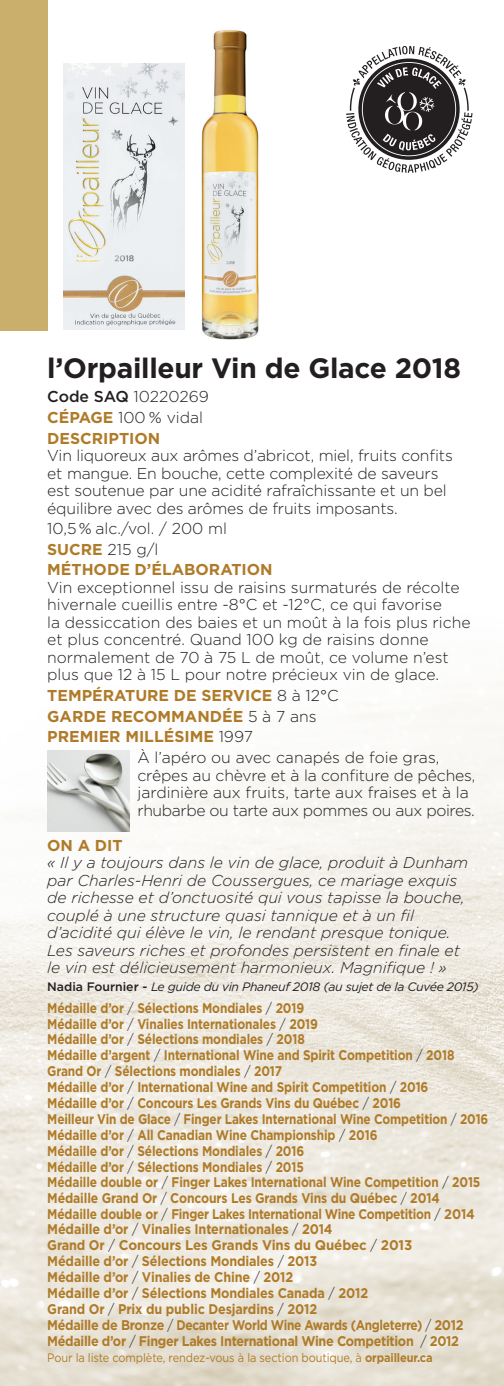
<style>
.page{position:relative;width:504px;height:1386px;background:#fff}
.page>*{position:absolute;margin:0;border:0;box-sizing:border-box;transform-origin:0 0}
.t1{font:700 28px "Gotham";letter-spacing:-.01em;color:#231f20}
.t2{font:300 15.75px/17.5px "Gotham";letter-spacing:-.01em;color:#231f20}
.t3{font:italic 300 15.75px/17.5px "Gotham";color:#231f20}
.t4{font:700 15.75px "Gotham";color:#af7b29}
.t5{font:700 14px/15.9px "Gotham";letter-spacing:-.01em;color:#af7b29;scale:.85 1}
.t6{font:12.25px "Gotham";letter-spacing:-.01em;color:#af7b29;scale:.9 1}
.t7{font:italic 12.25px "Gotham";letter-spacing:-.025em;color:#231f20}
.s1{font-weight:500}
.s2{font-weight:700;color:#af7b29}
.s3{font-weight:300;color:#231f20}
.s4{font-weight:500;font-style:normal}
.s5{font-weight:700}
</style>
<div class="page">
<img style="left:0;top:683px;width:504px;height:703px">
<div style="left:0;top:0;width:47px;height:330px;background:#c9af6b"></div>
<img style="left:47px;top:751px;width:83px;height:81px">
<img style="left:201px;top:29px;width:58px;height:311px">
<img style="left:63px;top:63px;width:122px;height:267px">
<svg style="left:346px;top:46px;width:127px;height:127px"></svg>
<h1 class="t1" style="left:47px;top:349px;width:415px">l’Orpailleur Vin de Glace 2018</h1>
<p class="t2" style="left:47px;top:386px;width:163px;line-height:20.7px"><span class="s1">Code SAQ</span> 10220269<br><span class="s2">CÉPAGE</span> 100 % vidal<br><span class="s2">DESCRIPTION</span></p>
<p class="t2" style="left:47px;top:446px;width:407px">Vin liquoreux aux arômes d’abricot, miel, fruits confits et mangue. En bouche, cette complexité de saveurs est soutenue par une acidité rafraîchissante et un bel équilibre avec des arômes de fruits imposants.</p>
<p class="t2" style="left:47px;top:518px;width:227px;line-height:20.7px">10,5 % alc./vol. / 200 ml<br><span class="s2">SUCRE</span> 215 g/l<br><span class="s2">MÉTHODE D’ÉLABORATION</span></p>
<p class="t2" style="left:47px;top:578px;width:425px">Vin exceptionnel issu de raisins surmaturés de récolte hivernale cueillis entre -8°C et -12°C, ce qui favorise<br>la dessiccation des baies et un moût à la fois plus riche et plus concentré. Quand 100 kg de raisins donne normalement de 70 à 75 L de moût, ce volume n’est plus que 12 à 15 L pour notre précieux vin de glace.</p>
<p class="t4" style="left:47px;top:685px;width:293px">TEMPÉRATURE DE SERVICE <span class="s3">8 à 12°C</span></p>
<p class="t4" style="left:47px;top:706px;width:271px">GARDE RECOMMANDÉE <span class="s3">5 à 7 ans</span></p>
<p class="t4" style="left:47px;top:726px;width:207px">PREMIER MILLÉSIME <span class="s3">1997</span></p>
<p class="t2" style="left:137px;top:748px;width:303px">À l’apéro ou avec canapés de foie gras,</p>
<p class="t2" style="left:137px;top:766px;width:340px">crêpes au chèvre et à la confiture de pêches, jardinière aux fruits, tarte aux fraises et à la rhubarbe ou tarte aux pommes ou aux poires.</p>
<p class="t4" style="left:47px;top:835px;width:77px">ON A DIT</p>
<p class="t3" style="left:47px;top:853px;width:423px">« Il y a toujours dans le vin de glace, produit à Dunham par Charles-Henri de Coussergues, ce mariage exquis de richesse et d’onctuosité qui vous tapisse la bouche, couplé à une structure quasi tannique et à un fil d’acidité qui élève le vin, le rendant presque tonique.<br>Les saveurs riches et profondes persistent en finale et le vin est délicieusement harmonieux. Magnifique ! »</p>
<p class="t7" style="left:47px;top:978px;width:433px"><span class="s4">Nadia Fournier -</span> Le guide du vin Phaneuf 2018 (au sujet de la Cuvée 2015)</p>
<p class="t5" style="left:47px;top:1000px;width:520px">Médaille d’or <span class="s3">/</span> Sélections Mondiales <span class="s3">/</span> 2019<br>Médaille d’or <span class="s3">/</span> Vinalies Internationales <span class="s3">/</span> 2019<br>Médaille d’or <span class="s3">/</span> Sélections mondiales <span class="s3">/</span> 2018<br>Médaille d’argent <span class="s3">/</span> International Wine and Spirit Competition <span class="s3">/</span> 2018<br>Grand Or <span class="s3">/</span> Sélections mondiales <span class="s3">/</span> 2017<br>Médaille d’or <span class="s3">/</span> International Wine and Spirit Competition <span class="s3">/</span> 2016<br>Médaille d’or <span class="s3">/</span> Concours Les Grands Vins du Québec <span class="s3">/</span> 2016<br>Meilleur Vin de Glace <span class="s3">/</span> Finger Lakes International Wine Competition <span class="s3">/</span> 2016<br>Médaille d’or <span class="s3">/</span> All Canadian Wine Championship <span class="s3">/</span> 2016<br>Médaille d’or <span class="s3">/</span> Sélections Mondiales <span class="s3">/</span> 2016<br>Médaille d’or <span class="s3">/</span> Sélections Mondiales <span class="s3">/</span> 2015<br>Médaille double or <span class="s3">/</span> Finger Lakes International Wine Competition <span class="s3">/</span> 2015<br>Médaille Grand Or <span class="s3">/</span> Concours Les Grands Vins du Québec <span class="s3">/</span> 2014<br>Médaille double or <span class="s3">/</span> Finger Lakes International Wine Competition <span class="s3">/</span> 2014<br>Médaille d’or <span class="s3">/</span> Vinalies Internationales <span class="s3">/</span> 2014<br>Grand Or <span class="s3">/</span> Concours Les Grands Vins du Québec <span class="s3">/</span> 2013<br>Médaille d’or <span class="s3">/</span> Sélections Mondiales <span class="s3">/</span> 2013<br>Médaille d’or <span class="s3">/</span> Vinalies de Chine <span class="s3">/</span> 2012<br>Médaille d’or <span class="s3">/</span> Sélections Mondiales Canada <span class="s3">/</span> 2012<br>Grand Or <span class="s3">/</span> Prix du public Desjardins <span class="s3">/</span> 2012<br>Médaille de Bronze <span class="s3">/</span> Decanter World Wine Awards (Angleterre) <span class="s3">/</span> 2012<br>Médaille d’or <span class="s3">/</span> Finger Lakes International Wine Competition <span class="s3">/</span> 2012</p>
<p class="t6" style="left:47px;top:1349px;width:430px">Pour la liste complète, rendez-vous à la section boutique, à <span class="s5">orpailleur.ca</span></p>
</div>
